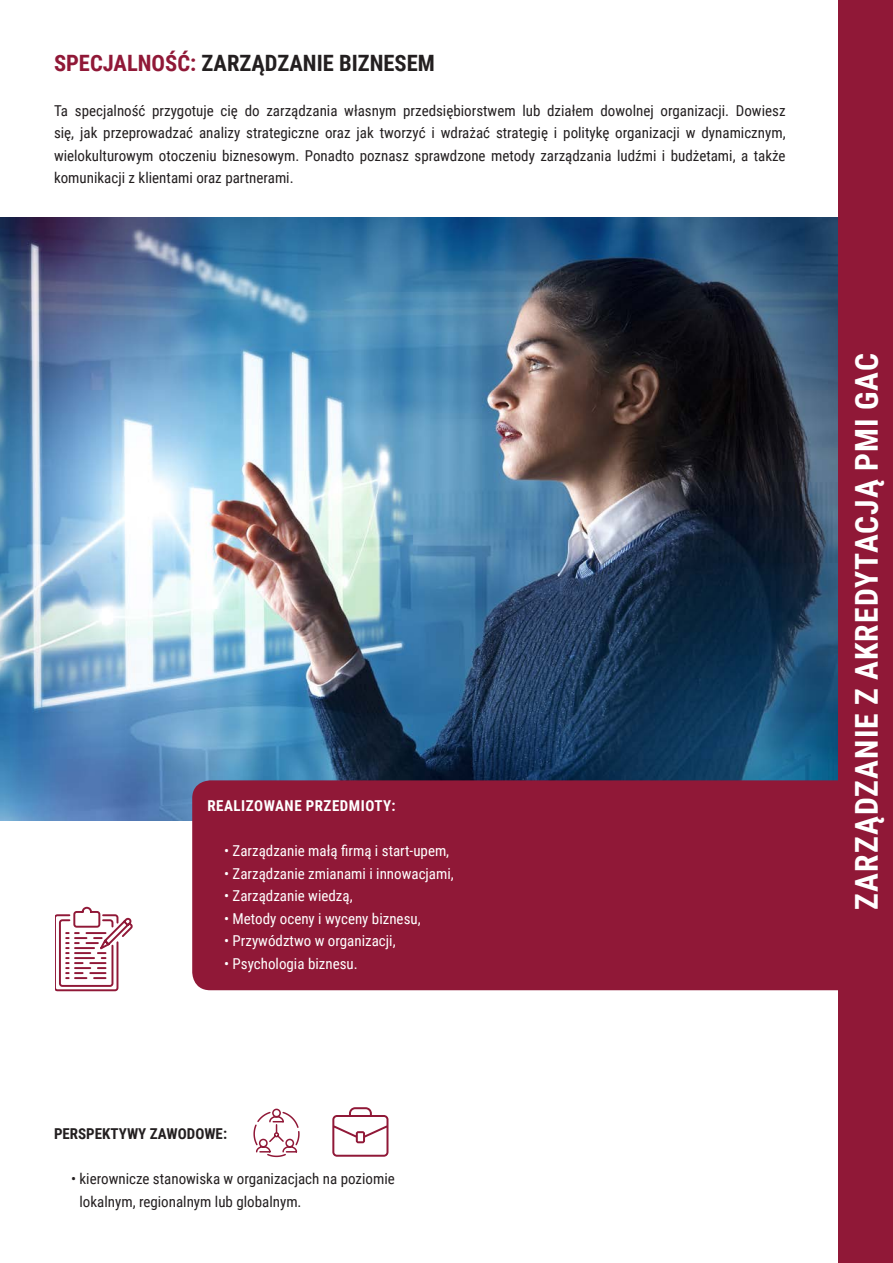
<style>
.page{position:relative;width:893px;height:1263px;background:#fff}
.page>*{position:absolute;margin:0;border:0;box-sizing:border-box;transform-origin:0 0}
.t1{font:700 31.5px "Roboto Condensed";letter-spacing:.035em;color:#fff}
.t2{font:700 22.5px "Roboto Condensed";color:#231f20}
.t3{font:15px/22.5px "Roboto Condensed";color:#231f20}
.t4{font:15px "Roboto Condensed";color:#fff}
.t5{font:700 15px "Roboto Condensed";letter-spacing:.035em;color:#fff}
.t6{font:700 15px "Roboto Condensed";color:#231f20}
.s1{color:#901837}
</style>
<div class="page">
<img style="left:0;top:218px;width:839px;height:603px">
<div style="left:192px;top:780px;width:701px;height:210px;background:#901837;border-radius:18px"></div>
<svg style="left:55px;top:906px;width:78px;height:86px"></svg>
<svg style="left:332px;top:1107px;width:56px;height:50px"></svg>
<div style="left:839px;top:0;width:54px;height:1263px;background:#901837"></div>
<svg style="left:253px;top:1108px;width:47px;height:50px"></svg>
<p class="t2" style="left:54px;top:47px;width:382px"><span class="s1">SPECJALNOŚĆ:</span> ZARZĄDZANIE BIZNESEM</p>
<p class="t3" style="left:54px;top:99px;width:733px;text-align:justify">Ta specjalność przygotuje cię do zarządzania własnym przedsiębiorstwem lub działem dowolnej organizacji. Dowiesz się, jak przeprowadzać analizy strategiczne oraz jak tworzyć i wdrażać strategię i politykę organizacji w dynamicznym, wielokulturowym otoczeniu biznesowym. Ponadto poznasz sprawdzone metody zarządzania ludźmi i budżetami, a także komunikacji z klientami oraz partnerami.</p>
<p class="t5" style="left:207px;top:795px;width:190px">REALIZOWANE PRZEDMIOTY:</p>
<p class="t4" style="left:224px;top:840px;width:227px">• Zarządzanie małą firmą i start-upem,</p>
<p class="t4" style="left:224px;top:863px;width:231px">• Zarządzanie zmianami i innowacjami,</p>
<p class="t4" style="left:224px;top:885px;width:130px">• Zarządzanie wiedzą,</p>
<p class="t4" style="left:224px;top:908px;width:198px">• Metody oceny i wyceny biznesu,</p>
<p class="t4" style="left:224px;top:930px;width:173px">• Przywództwo w organizacji,</p>
<p class="t4" style="left:224px;top:953px;width:135px">• Psychologia biznesu.</p>
<p class="t6" style="left:54px;top:1123px;width:175px">PERSPEKTYWY ZAWODOWE:</p>
<p class="t3" style="left:80px;top:1167px;width:317px;text-indent:-9px">• kierownicze stanowiska w organizacjach na poziomie lokalnym, regionalnym lub globalnym.</p>
<p class="t1" style="left:844px;top:910px;width:558px;rotate:-90deg">ZARZĄDZANIE Z AKREDYTACJĄ PMI GAC</p>
</div>
